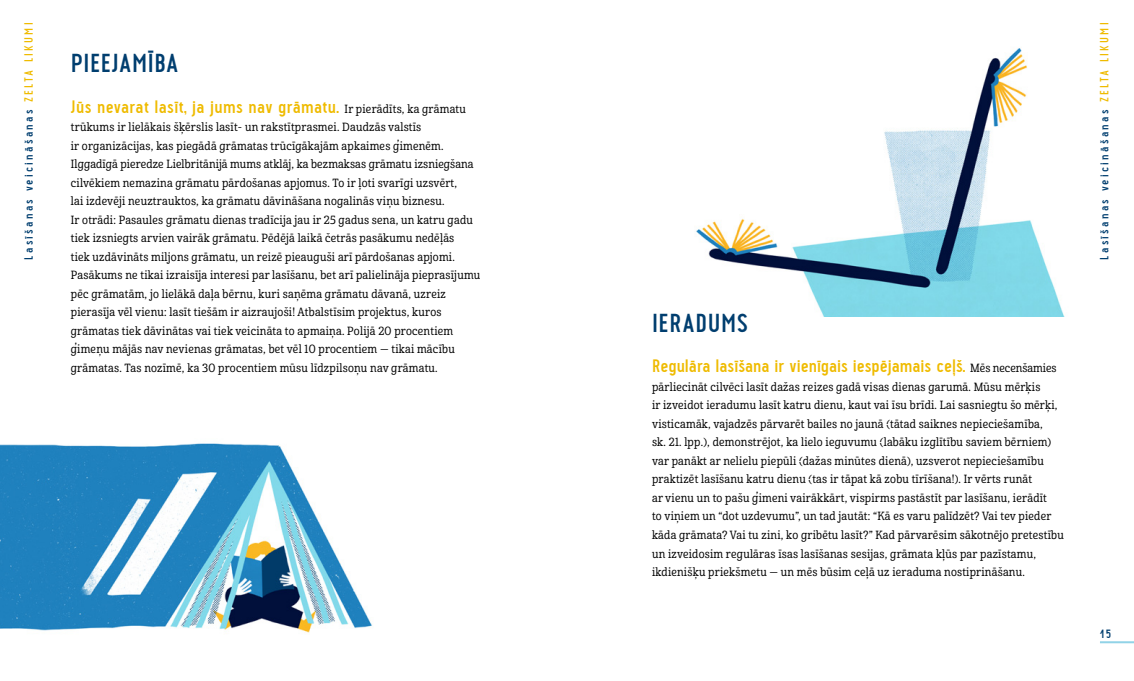
<style>
.page{position:relative;width:1134px;height:681px;background:#fff}
.page>*{position:absolute;margin:0;border:0;box-sizing:border-box;transform-origin:0 0}
.t1{font:700 26px "Pekora";letter-spacing:.02em;color:#003e6f}
.t2{font:700 18px "Pekora";color:#efbb00}
.t3{font:700 18px "Pekora";letter-spacing:.02em;color:#efbb00}
.t4{font:700 12px "Pekora";letter-spacing:.185em;color:#003e6f}
.t5{font:11.5px/18.5px "Cabrito Con Med";letter-spacing:.02em;color:#000}
.s1{color:#efbb00}
.s2{font-family:"Cabrito Con Med";font-weight:400;font-size:11.5px;color:#000}
</style>
<div class="page">
<img style="left:696px;top:48px;width:368px;height:268px">
<img style="left:0;top:443px;width:372px;height:190px">
<hr style="left:1100px;top:641px;width:34px;height:2px;background:#91d3e7">
<p class="t4" style="left:22px;top:259px;width:238px;rotate:-90deg">Lasīšanas veicināšanas <span class="s1">ZELTA LIKUMI</span></p>
<p class="t4" style="left:1097px;top:259px;width:238px;rotate:-90deg">Lasīšanas veicināšanas <span class="s1">ZELTA LIKUMI</span></p>
<h1 class="t1" style="left:71px;top:49px;width:110px">PIEEJAMĪBA</h1>
<h2 class="t3" style="left:71px;top:96px;width:396px">Jūs nevarat lasīt, ja jums nav grāmatu. <span class="s2">Ir pierādīts, ka grāmatu</span></h2>
<p class="t5" style="left:71px;top:118px;width:411px">trūkums ir lielākais šķērslis lasīt- un rakstītprasmei. Daudzās valstīs<br>ir organizācijas, kas piegādā grāmatas trūcīgākajām apkaimes ģimenēm.<br>Ilggadīgā pieredze Lielbritānijā mums atklāj, ka bezmaksas grāmatu izsniegšana cilvēkiem nemazina grāmatu pārdošanas apjomus. To ir ļoti svarīgi uzsvērt,<br>lai izdevēji neuztrauktos, ka grāmatu dāvināšana nogalinās viņu biznesu.<br>Ir otrādi: Pasaules grāmatu dienas tradīcija jau ir 25 gadus sena, un katru gadu tiek izsniegts arvien vairāk grāmatu. Pēdējā laikā četrās pasākumu nedēļās<br>tiek uzdāvināts miljons grāmatu, un reizē pieauguši arī pārdošanas apjomi.<br>Pasākums ne tikai izraisīja interesi par lasīšanu, bet arī palielināja pieprasījumu pēc grāmatām, jo lielākā daļa bērnu, kuri saņēma grāmatu dāvanā, uzreiz pierasīja vēl vienu: lasīt tiešām ir aizraujoši! Atbalstīsim projektus, kuros grāmatas tiek dāvinātas vai tiek veicināta to apmaiņa. Polijā 20 procentiem ģimeņu mājās nav nevienas grāmatas, bet vēl 10 procentiem — tikai mācību grāmatas. Tas nozīmē, ka 30 procentiem mūsu līdzpilsoņu nav grāmatu.</p>
<h1 class="t1" style="left:652px;top:308px;width:97px">IERADUMS</h1>
<h2 class="t2" style="left:652px;top:356px;width:406px">Regulāra lasīšana ir vienīgais iespējamais ceļš. <span class="s2">Mēs necenšamies</span></h2>
<p class="t5" style="left:652px;top:377px;width:413px">pārliecināt cilvēci lasīt dažas reizes gadā visas dienas garumā. Mūsu mērķis<br>ir izveidot ieradumu lasīt katru dienu, kaut vai īsu brīdi. Lai sasniegtu šo mērķi, visticamāk, vajadzēs pārvarēt bailes no jaunā (tātad saiknes nepieciešamība,<br>sk. 21. lpp.), demonstrējot, ka lielo ieguvumu (labāku izglītību saviem bērniem) var panākt ar nelielu piepūli (dažas minūtes dienā), uzsverot nepieciešamību praktizēt lasīšanu katru dienu (tas ir tāpat kā zobu tīrīšana!). Ir vērts runāt<br>ar vienu un to pašu ģimeni vairākkārt, vispirms pastāstīt par lasīšanu, ierādīt<br>to viņiem un “dot uzdevumu”, un tad jautāt: “Kā es varu palīdzēt? Vai tev pieder kāda grāmata? Vai tu zini, ko gribētu lasīt?” Kad pārvarēsim sākotnējo pretestību un izveidosim regulāras īsas lasīšanas sesijas, grāmata kļūs par pazīstamu, ikdienišķu priekšmetu — un mēs būsim ceļā uz ieraduma nostiprināšanu.</p>
<p class="t4" style="left:1100px;top:627px;width:13px">15</p>
</div>
